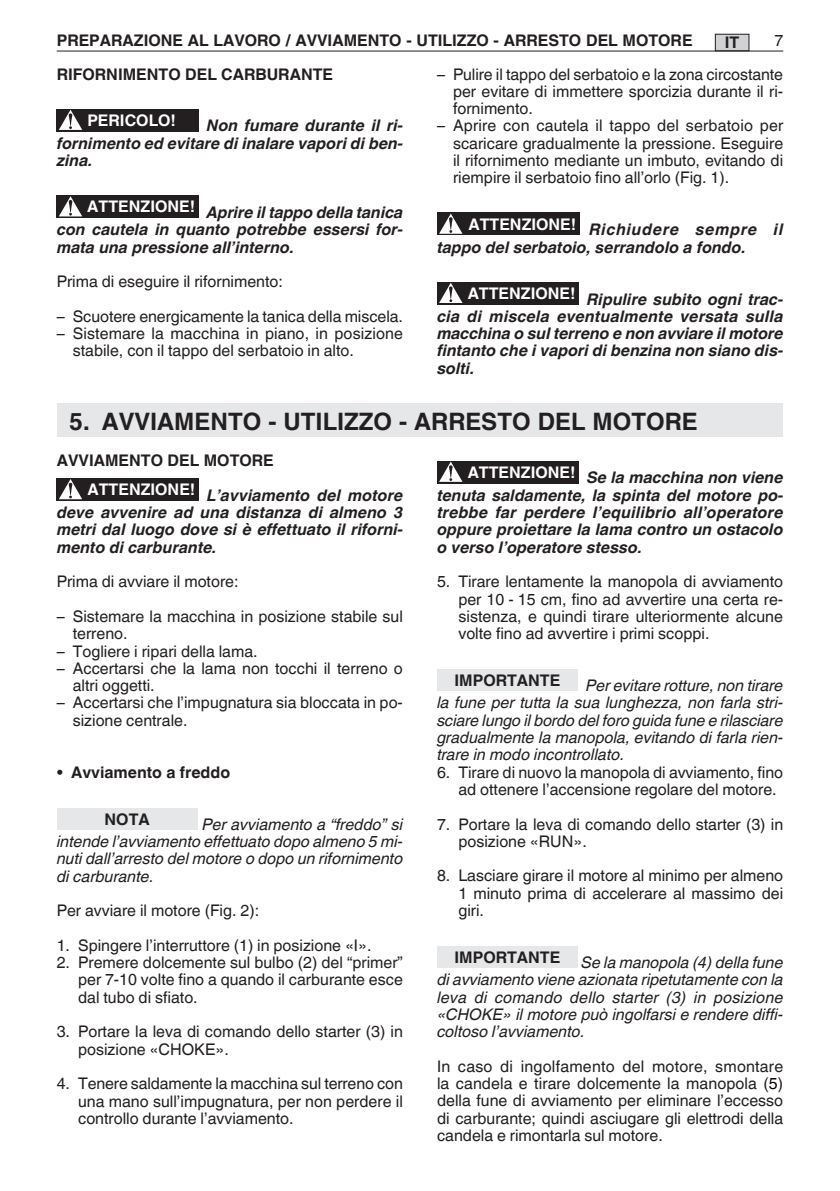
<style>
.page{position:relative;width:840px;height:1191px;background:#fff}
.page>*{position:absolute;margin:0;border:0;box-sizing:border-box;transform-origin:0 0}
.Normale{font:700 24px "Helvetica World";color:#231f20}
.Normale-2{font:16px/17.4px "Helvetica World";color:#231f20;text-align:justify}
.t1{font:italic 700 16px/17.4px "Helvetica World";color:#231f20;text-align:justify}
.t2{font:italic 16px/17.2px "Helvetica World";color:#231f20;text-align:justify}
.Normale-3{font:700 16px "Helvetica World";color:#231f20}
.Normale-4{font:700 16px "Helvetica World";color:#fff}
.s1{color:#0a0000}
</style>
<div class="page">
<div style="left:437px;top:461px;width:28px;height:22px;background:#231f20"></div>
<svg style="left:439px;top:461px;width:23px;height:21px"></svg>
<svg style="left:448px;top:465px;width:4px;height:12px"></svg>
<div style="left:465px;top:461px;width:113px;height:22px;background:#231f20"></div>
<div style="left:437px;top:669px;width:140px;height:22px;background:#e6e7e9"></div>
<div style="left:437px;top:946px;width:140px;height:22px;background:#e6e7e9"></div>
<svg style="left:57px;top:478px;width:28px;height:23px"></svg>
<svg style="left:59px;top:479px;width:23px;height:20px"></svg>
<div style="left:85px;top:478px;width:113px;height:23px;background:#231f20"></div>
<div style="left:57px;top:808px;width:140px;height:21px;background:#e6e7e9"></div>
<div style="left:437px;top:213px;width:28px;height:22px;background:#231f20"></div>
<svg style="left:439px;top:213px;width:23px;height:21px"></svg>
<svg style="left:448px;top:217px;width:4px;height:12px"></svg>
<div style="left:466px;top:213px;width:113px;height:22px;background:#231f20"></div>
<div style="left:437px;top:282px;width:28px;height:22px;background:#231f20"></div>
<svg style="left:439px;top:283px;width:23px;height:20px"></svg>
<svg style="left:448px;top:286px;width:4px;height:13px"></svg>
<div style="left:465px;top:282px;width:113px;height:22px;background:#231f20"></div>
<div style="left:57px;top:109px;width:28px;height:22px;background:#231f20"></div>
<svg style="left:59px;top:110px;width:23px;height:20px"></svg>
<div style="left:85px;top:109px;width:113px;height:22px;background:#231f20"></div>
<svg style="left:57px;top:195px;width:28px;height:23px"></svg>
<svg style="left:59px;top:196px;width:23px;height:20px"></svg>
<div style="left:85px;top:195px;width:113px;height:23px;background:#231f20"></div>
<div style="left:715px;top:34px;width:33px;height:17px;background:#d1d2d4"></div>
<div style="left:714px;top:34px;width:34px;height:17px;border:1px solid #231f20"></div>
<hr style="left:57px;top:51px;width:725px;height:1px;background:#231f20">
<div style="left:57px;top:403px;width:725px;height:33px;background:#e6e7e9"></div>
<p class="Normale-3" style="left:57px;top:31px;width:637px">PREPARAZIONE AL LAVORO / AVVIAMENTO - UTILIZZO - ARRESTO DEL MOTORE</p>
<p class="Normale-3" style="left:724px;top:33px;width:16px">IT</p>
<p class="Normale-2" style="left:773px;top:31px;width:10px">7</p>
<p class="Normale-3" style="left:57px;top:65px;width:278px">RIFORNIMENTO DEL CARBURANTE</p>
<p class="Normale-4" style="left:87px;top:111px;width:90px">PERICOLO!</p>
<p class="t1" style="left:57px;top:117px;width:347px;text-indent:150px">Non fumare durante il ri&shy;fornimento ed evitare di inalare vapori di ben&shy;zina.</p>
<p class="Normale-4" style="left:87px;top:197px;width:109px">ATTENZIONE!</p>
<p class="t1" style="left:57px;top:204px;width:347px;text-indent:149px">Aprire il tappo della tanica con cautela in quanto potrebbe essersi for&shy;mata una pressione all’interno.</p>
<p class="Normale-2" style="left:57px;top:273px;width:227px">Prima di eseguire il rifornimento:</p>
<p class="Normale-2" style="left:57px;top:307px;width:347px">– Scuotere energicamente la tanica della miscela.</p>
<p class="Normale-2" style="left:73px;top:325px;width:331px;text-indent:-16px">– Sistemare la macchina in piano, in posizione stabile, con il tappo del serbatoio in alto.</p>
<p class="Normale-2" style="left:453px;top:65px;width:331px;text-indent:-16px">– Pulire il tappo del serbatoio e la zona circostante per evitare di immettere sporcizia durante il ri&shy;fornimento.</p>
<p class="Normale-2" style="left:453px;top:117px;width:331px;text-indent:-16px">– Aprire con cautela il tappo del serbatoio per scaricare gradualmente la pressione. Eseguire il rifornimento mediante un imbuto, evitando di riempire il serbatoio fino all’orlo (Fig. 1).</p>
<p class="Normale-4" style="left:468px;top:215px;width:109px">ATTENZIONE!</p>
<p class="t1" style="left:437px;top:221px;width:347px;text-indent:152px">Richiudere sempre il tappo del serbatoio, serrandolo a fondo.</p>
<p class="Normale-4" style="left:467px;top:284px;width:109px">ATTENZIONE!</p>
<p class="t1" style="left:437px;top:290px;width:347px;text-indent:150px">Ripulire subito ogni trac&shy;cia di miscela eventualmente versata sulla macchina o sul terreno e non avviare il motore fintanto che i vapori di benzina non siano dis&shy;solti.</p>
<p class="Normale" style="left:69px;top:408px;width:629px">5. AVVIAMENTO - UTILIZZO - ARRESTO DEL MOTORE</p>
<p class="Normale-3" style="left:57px;top:451px;width:218px">AVVIAMENTO DEL MOTORE</p>
<p class="Normale-4" style="left:87px;top:480px;width:109px">ATTENZIONE!</p>
<p class="t1" style="left:57px;top:486px;width:347px;text-indent:150px">L’avviamento del motore deve avvenire ad una distanza di almeno 3 metri dal luogo dove si è effettuato il riforni&shy;mento di carburante.</p>
<p class="Normale-2" style="left:57px;top:573px;width:183px">Prima di avviare il motore:</p>
<p class="Normale-2" style="left:73px;top:607px;width:331px;text-indent:-16px">– Sistemare la macchina in posizione stabile sul terreno.</p>
<p class="Normale-2" style="left:57px;top:642px;width:202px">– Togliere i ripari della lama.</p>
<p class="Normale-2" style="left:73px;top:659px;width:331px;text-indent:-16px">– Accertarsi che la lama non tocchi il terreno o altri oggetti.</p>
<p class="Normale-2" style="left:73px;top:694px;width:331px;text-indent:-16px">– Accertarsi che l’impugnatura sia bloccata in po&shy;sizione centrale.</p>
<p class="Normale-3" style="left:57px;top:763px;width:175px">• Avviamento a freddo</p>
<p class="Normale-3" style="left:104px;top:809px;width:47px">NOTA</p>
<p class="t2" style="left:57px;top:815px;width:347px;text-indent:145px">Per avviamento a “freddo” si intende l’avviamento effettuato dopo almeno 5 mi&shy;nuti dall’arresto del motore o dopo un rifornimento di carburante.</p>
<p class="Normale-2" style="left:57px;top:902px;width:204px">Per avviare il motore (Fig. 2):</p>
<p class="Normale-2" style="left:57px;top:936px;width:316px">1. Spingere l’interruttore (1) in posizione «I».</p>
<p class="Normale-2" style="left:78px;top:953px;width:326px;text-indent:-21px">2. Premere dolcemente sul bulbo (2) del “primer” per 7-10 volte fino a quando il carburante esce dal tubo di sfiato.</p>
<p class="Normale-2" style="left:78px;top:1023px;width:326px;text-indent:-21px">3. Portare la leva di comando dello starter (3) in posizione «CHOKE».</p>
<p class="Normale-2" style="left:78px;top:1075px;width:326px;text-indent:-21px">4. Tenere saldamente la macchina sul terreno con una mano sull’impugnatura, per non perdere il controllo durante l’avviamento.</p>
<p class="Normale-4" style="left:467px;top:463px;width:109px">ATTENZIONE!</p>
<p class="t1" style="left:437px;top:469px;width:347px;text-indent:150px">Se la macchina non viene tenuta saldamente, la spinta del motore po&shy;trebbe far perdere l’equilibrio all’operatore oppure proiettare la lama contro un ostacolo o verso l’operatore stesso.</p>
<p class="Normale-2" style="left:458px;top:573px;width:326px;text-indent:-21px">5. Tirare lentamente la manopola di avviamento per 10 - 15 cm, fino ad avvertire una certa re&shy;sistenza, e quindi tirare ulteriormente alcune volte fino ad avvertire i primi scoppi.</p>
<p class="Normale-3" style="left:454px;top:671px;width:107px">IMPORTANTE</p>
<p class="t2" style="left:437px;top:677px;width:347px;text-indent:149px">Per evitare rotture, non tirare la fune per tutta la sua lunghezza, non farla stri&shy;sciare lungo il bordo del foro guida fune e rilasciare gradualmente la manopola, evitando di farla rien&shy;trare in modo incontrollato.</p>
<p class="Normale-2" style="left:458px;top:763px;width:326px;text-indent:-21px">6. Tirare di nuovo la manopola di avviamento, fino ad ottenere l’accensione regolare del motore.</p>
<p class="Normale-2" style="left:458px;top:815px;width:326px;text-indent:-21px">7. Portare la leva di comando dello starter (3) in posizione «RUN».</p>
<p class="Normale-2" style="left:458px;top:867px;width:326px;text-indent:-21px">8. Lasciare girare il motore al minimo per almeno 1 minuto prima di accelerare al massimo dei giri.</p>
<p class="Normale-3" style="left:454px;top:948px;width:107px">IMPORTANTE</p>
<p class="t2" style="left:437px;top:953px;width:347px;text-indent:144px">Se la manopola (4) della fune di avviamento viene azionata ripetutamente con la leva di comando dello starter (3) in posizione «CHOKE» il motore può ingolfarsi e rendere diffi&shy;coltoso l’avviamento.</p>
<p class="Normale-2" style="left:437px;top:1057px;width:347px">In caso di ingolfamento del motore, smontare la candela e tirare dolcemente la manopola (<span class="s1">5</span>) della fune di avviamento per eliminare l’eccesso di carburante; quindi asciugare gli elettrodi della candela e rimontarla sul motore.</p>
</div>
